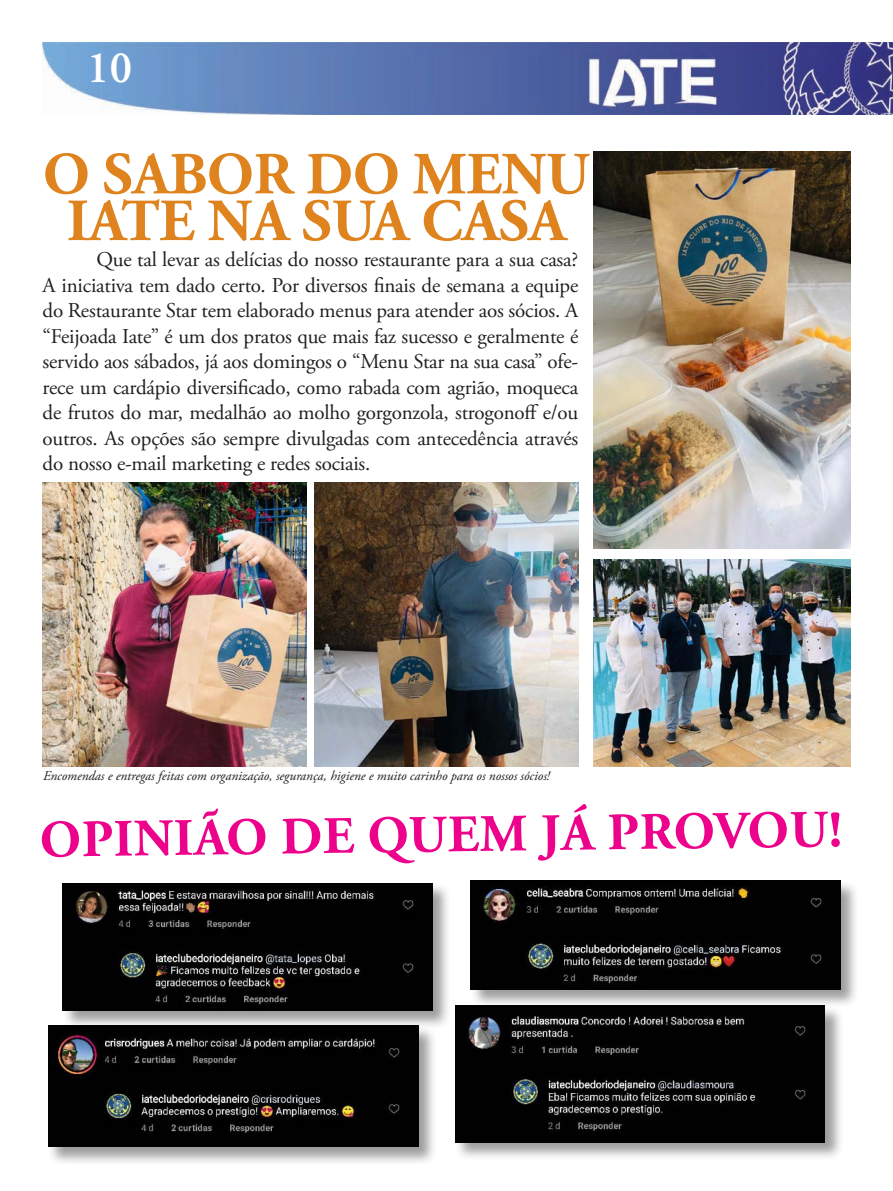
<style>
.page{position:relative;width:893px;height:1191px;background:#fff}
.page>*{position:absolute;margin:0;border:0;box-sizing:border-box;transform-origin:0 0}
.Texto_Comum{font:700 59.7px "Adobe Garamond Pro";letter-spacing:-.005em;color:#de831d}
.Texto_Comum-2{font:700 52.35px "Adobe Garamond Pro";color:#ed028c}
.t1{font:600 45px "Adobe Garamond Pro";color:#fff}
.Texto_Comum-3{font:21px/25.5px "Adobe Garamond Pro";letter-spacing:-.01em;color:#231f20;text-align:justify}
.Texto_Comum-4{font:italic 13.5px "Adobe Garamond Pro";color:#231f20}
</style>
<div class="page">
<img style="left:43px;top:43px;width:850px;height:72px">
<img style="left:593px;top:151px;width:257px;height:397px">
<img style="left:315px;top:482px;width:263px;height:284px">
<img style="left:43px;top:482px;width:263px;height:284px">
<img style="left:593px;top:560px;width:257px;height:206px">
<div style="left:48px;top:1024px;width:389px;height:141px;background:#231f20;opacity:.44"></div>
<img style="left:48px;top:1025px;width:370px;height:121px">
<div style="left:62px;top:882px;width:389px;height:147px;background:#231f20;opacity:.44"></div>
<img style="left:62px;top:883px;width:370px;height:127px">
<div style="left:470px;top:880px;width:389px;height:128px;background:#231f20;opacity:.44"></div>
<img style="left:470px;top:880px;width:370px;height:109px">
<div style="left:455px;top:1005px;width:389px;height:155px;background:#231f20;opacity:.44"></div>
<img style="left:455px;top:1005px;width:370px;height:137px">
<h3 class="t1" style="left:86px;top:41px;width:47px">10</h3>
<p class="Texto_Comum" style="left:43px;top:140px;width:548px">O SABOR DO MENU</p>
<p class="Texto_Comum" style="left:67px;top:186px;width:501px">IATE NA SUA CASA</p>
<p class="Texto_Comum-3" style="left:43px;top:247px;width:537px;text-indent:54px">Que tal levar as delícias do nosso restaurante para a sua casa?<br>A iniciativa tem dado certo. Por diversos finais de semana a equipe do Restaurante Star tem elaborado menus para atender aos sócios. A “Feijoada Iate” é um dos pratos que mais faz sucesso e geralmente é servido aos sábados, já aos domingos o “Menu Star na sua casa” ofe&shy;rece um cardápio diversificado, como rabada com agrião, moqueca de frutos do mar, medalhão ao molho gorgonzola, strogonoff e/ou outros. As opções são sempre divulgadas com antecedência através do nosso e-mail marketing e redes sociais.</p>
<p class="Texto_Comum-4" style="left:43px;top:767px;width:508px">Encomendas e entregas feitas com organização, segurança, higiene e muito carinho para os nossos sócios!</p>
<p class="Texto_Comum-2" style="left:39px;top:811px;width:804px;rotate:-1deg">OPINIÃO DE QUEM JÁ PROVOU!</p>
</div>
